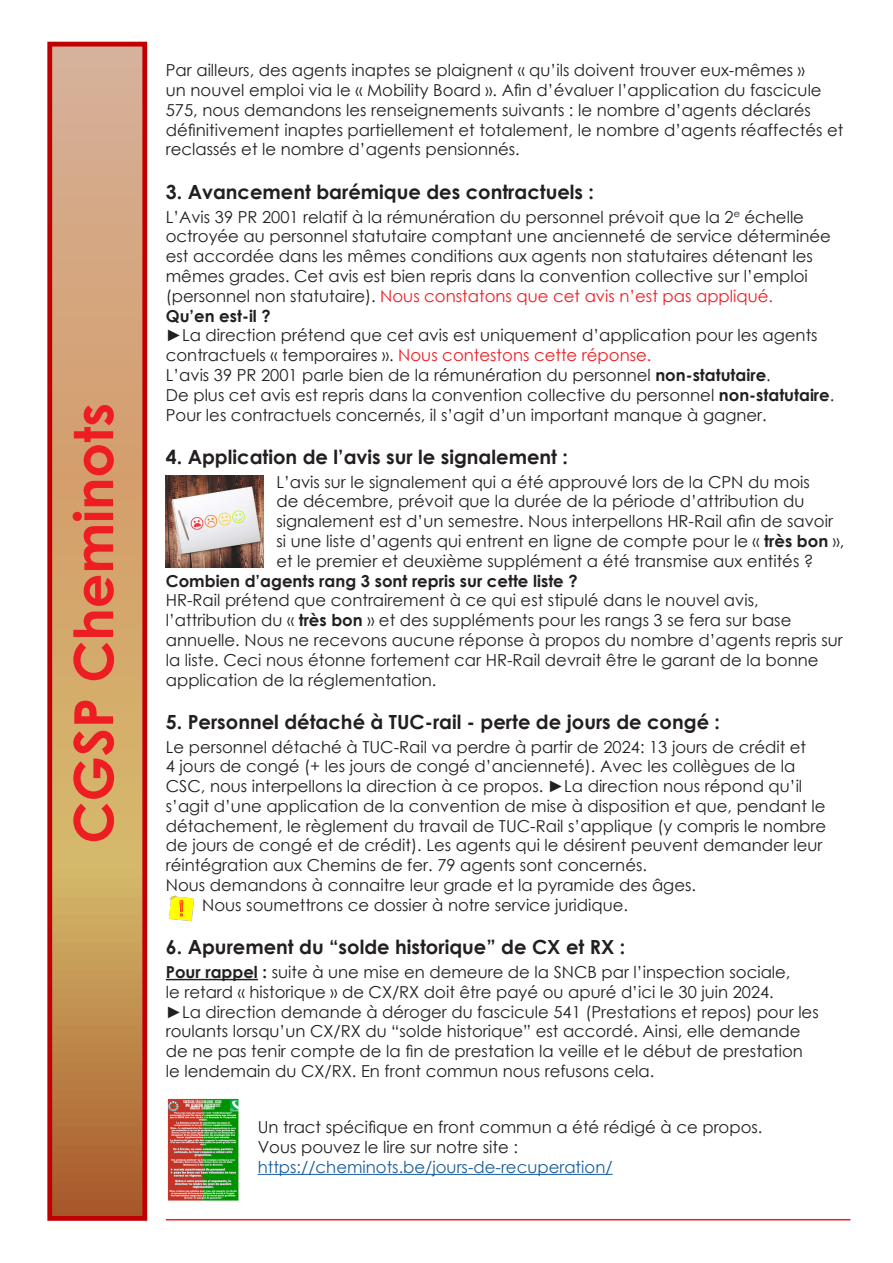
<style>
.page{position:relative;width:893px;height:1263px;background:#fff}
.page>*{position:absolute;margin:0;border:0;box-sizing:border-box;transform-origin:0 0}
.t1{font:700 54px "Century Gothic";color:#ee1d23}
.Titre_para{font:700 19.5px "Century Gothic";color:#231f20}
.Titre_para-2{font:16.5px/19.8px "Century Gothic";color:#231f20}
.Titre_para-3{font:16.5px/19.8px "Century Gothic";color:#175d9e}
.Titre_para-4{font:700 16.5px "Century Gothic";color:#231f20}
.s1{color:#ee1d23}
.s2{font-weight:700}
.s3{color:#231f20}
</style>
<div class="page">
<svg style="left:53px;top:48px;width:88px;height:1167px;background:#cd9f69"></svg>
<div style="left:47px;top:42px;width:100px;height:1179px;border:5px solid #c00000"></div>
<hr style="left:166px;top:1219px;width:684px;height:1px;background:#ee1d23">
<hr style="left:166px;top:979px;width:92px;height:1px;background:#231f20">
<hr style="left:258px;top:1174px;width:355px;height:1px;background:#175d9e">
<img style="left:169px;top:895px;width:26px;height:27px">
<img style="left:166px;top:475px;width:98px;height:92px">
<img style="left:167px;top:1098px;width:72px;height:103px">
<h1 class="t1" style="left:52px;top:844px;width:442px;rotate:-90deg">CGSP Cheminots</h1>
<p class="Titre_para-2" style="left:166px;top:60px;width:679px">Par ailleurs, des agents inaptes se plaignent « qu’ils doivent trouver eux-mêmes »<br>un nouvel emploi via le « Mobility Board ». Afin d’évaluer l’application du fascicule 575, nous demandons les renseignements suivants : le nombre d’agents déclarés définitivement inaptes partiellement et totalement, le nombre d’agents réaffectés et reclassés et le nombre d’agents pensionnés.</p>
<p class="Titre_para" style="left:166px;top:177px;width:430px">3. Avancement barémique des contractuels :</p>
<p class="Titre_para-2" style="left:166px;top:206px;width:666px">L’Avis 39 PR 2001 relatif à la rémunération du personnel prévoit que la 2<sup>e</sup> échelle octroyée au personnel statutaire comptant une ancienneté de service déterminée est accordée dans les mêmes conditions aux agents non statutaires détenant les mêmes grades. Cet avis est bien repris dans la convention collective sur l’emploi (personnel non statutaire). <span class="s1">Nous constatons que cet avis n’est pas appliqué.</span></p>
<p class="Titre_para-4" style="left:166px;top:303px;width:106px">Qu’en est-il ?</p>
<p class="Titre_para-2" style="left:166px;top:325px;width:653px">►La direction prétend que cet avis est uniquement d’application pour les agents contractuels « temporaires ». <span class="s1">Nous contestons cette réponse.</span></p>
<p class="Titre_para-2" style="left:166px;top:365px;width:606px">L’avis 39 PR 2001 parle bien de la rémunération du personnel <span class="s2">non-statutaire</span>.</p>
<p class="Titre_para-2" style="left:166px;top:385px;width:670px">De plus cet avis est repris dans la convention collective du personnel <span class="s2">non-statutaire</span>.<br>Pour les contractuels concernés, il s’agit d’un important manque à gagner.</p>
<p class="Titre_para" style="left:166px;top:442px;width:404px">4. Application de l’avis sur le signalement :</p>
<p class="Titre_para-2" style="left:276px;top:472px;width:535px">L’avis sur le signalement qui a été approuvé lors de la CPN du mois</p>
<p class="Titre_para-2" style="left:276px;top:491px;width:530px">de décembre, prévoit que la durée de la période d’attribution du</p>
<p class="Titre_para-2" style="left:276px;top:511px;width:558px">signalement est d’un semestre. Nous interpellons HR-Rail afin de savoir</p>
<p class="Titre_para-2" style="left:276px;top:531px;width:569px">si une liste d’agents qui entrent en ligne de compte pour le « <span class="s2">très bon</span> »,</p>
<p class="Titre_para-2" style="left:276px;top:551px;width:539px">et le premier et deuxième supplément a été transmise aux entités ?</p>
<p class="Titre_para-4" style="left:166px;top:568px;width:413px">Combien d’agents rang 3 sont repris sur cette liste ?</p>
<p class="Titre_para-2" style="left:166px;top:590px;width:679px">HR-Rail prétend que contrairement à ce qui est stipulé dans le nouvel avis, l’attribution du « <span class="s2">très bon</span> » et des suppléments pour les rangs 3 se fera sur base annuelle. Nous ne recevons aucune réponse à propos du nombre d’agents repris sur la liste. Ceci nous étonne fortement car HR-Rail devrait être le garant de la bonne application de la réglementation.</p>
<p class="Titre_para" style="left:166px;top:707px;width:556px">5. Personnel détaché à TUC-rail - perte de jours de congé :</p>
<p class="Titre_para-2" style="left:166px;top:737px;width:662px">Le personnel détaché à TUC-Rail va perdre à partir de 2024: 13 jours de crédit et<br>4 jours de congé (+ les jours de congé d’ancienneté). Avec les collègues de la CSC, nous interpellons la direction à ce propos. ►La direction nous répond qu’il s’agit d’une application de la convention de mise à disposition et que, pendant le détachement, le règlement du travail de TUC-Rail s’applique (y compris le nombre de jours de congé et de crédit). Les agents qui le désirent peuvent demander leur réintégration aux Chemins de fer. 79 agents sont concernés.</p>
<p class="Titre_para-2" style="left:166px;top:875px;width:532px">Nous demandons à connaitre leur grade et la pyramide des âges.</p>
<p class="Titre_para-2" style="left:202px;top:895px;width:427px">Nous soumettrons ce dossier à notre service juridique.</p>
<p class="Titre_para" style="left:166px;top:932px;width:461px">6. Apurement du “solde historique” de CX et RX :</p>
<p class="Titre_para-2" style="left:166px;top:962px;width:654px"><span class="s2">Pour rappel :</span> suite à une mise en demeure de la SNCB par l’inspection sociale,<br>le retard « historique » de CX/RX doit être payé ou apuré d’ici le 30 juin 2024.<br>►La direction demande à déroger du fascicule 541 (Prestations et repos) pour les roulants lorsqu’un CX/RX du “solde historique” est accordé. Ainsi, elle demande de ne pas tenir compte de la fin de prestation la veille et le début de prestation le lendemain du CX/RX. En front commun nous refusons cela.</p>
<p class="Titre_para-2" style="left:258px;top:1117px;width:506px">Un tract spécifique en front commun a été rédigé à ce propos.</p>
<p class="Titre_para-3" style="left:258px;top:1137px;width:356px"><span class="s3">Vous pouvez le lire sur notre site : </span>https://cheminots.be/jours-de-recuperation/</p>
</div>
